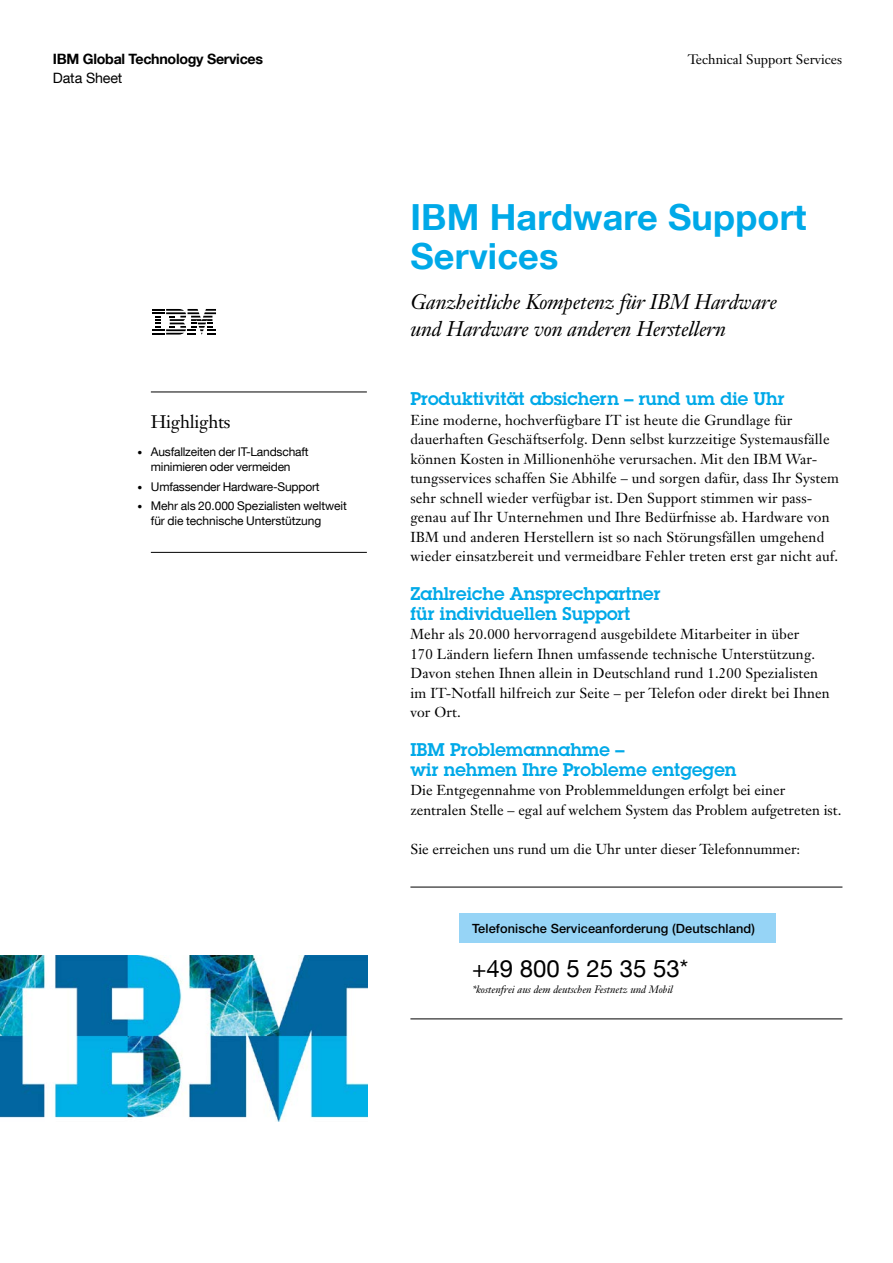
<style>
.page{position:relative;width:893px;height:1263px;background:#fff}
.page>*{position:absolute;margin:0;border:0;box-sizing:border-box;transform-origin:0 0}
.t1{font:700 36px/39px "Helvetica Neue LT Com";letter-spacing:.005em;color:#00a9e8}
.t2{font:24px "Helvetica Neue LT Com";color:#000}
.t3{font:italic 21px/27px "Janson Text LT Std";letter-spacing:-.01em;color:#000}
.t4{font:600 18px/19.5px "Lubalin Graph Std";color:#00a9e8}
.t5{font:18px "Janson Text LT Std";letter-spacing:-.015em;color:#000}
.t6{font:14.25px/19.5px "Janson Text LT Std";letter-spacing:.01em;color:#000}
.t7{font:700 14.25px "Helvetica Neue LT Com";letter-spacing:-.02em;color:#000}
.t8{font:14.25px "Helvetica Neue LT Com";letter-spacing:-.01em;color:#000}
.t9{font:13.5px "Janson Text LT Std";color:#000}
.t10{font:500 12.75px "Helvetica Neue LT Std";letter-spacing:.01em;color:#000}
.t11{font:12px/15px "Helvetica Neue LT Com";letter-spacing:-.015em;color:#000;text-align:center}
.t12{font:italic 10.5px "Janson Text LT Std";color:#000}
.s1{font-size:9.75px}
</style>
<div class="page">
<img style="left:0;top:956px;width:367px;height:166px">
<hr style="left:151px;top:392px;width:216px;height:1px;background:#000">
<hr style="left:151px;top:552px;width:216px;height:1px;background:#000">
<svg style="left:152px;top:309px;width:64px;height:26px"></svg>
<div style="left:459px;top:913px;width:316px;height:30px;background:#96d4f6"></div>
<hr style="left:410px;top:887px;width:432px;height:1px;background:#000">
<hr style="left:410px;top:1018px;width:432px;height:1px;background:#000">
<p class="t7" style="left:53px;top:50px;width:212px">IBM Global Technology Services</p>
<p class="t9" style="left:688px;top:51px;width:156px">Technical Support Services</p>
<p class="t8" style="left:53px;top:69px;width:71px">Data Sheet</p>
<p class="t5" style="left:151px;top:410px;width:81px">Highlights</p>
<p class="t11" style="left:137px;top:444px;width:173px"><span class="s1">•</span> Ausfallzeiten der IT-Landschaft minimieren oder vermeiden</p>
<p class="t11" style="left:137px;top:479px;width:184px"><span class="s1">•</span> Umfassender Hardware-Support</p>
<p class="t11" style="left:151px;top:498px;width:198px;text-align:left;text-indent:-14px"><span class="s1">•</span> Mehr als 20.000 Spezialisten weltweit für die technische Unterstützung</p>
<h1 class="t1" style="left:410px;top:196px;width:398px">IBM Hardware Support<br>Services</h1>
<h3 class="t3" style="left:410px;top:288px;width:368px">Ganzheitliche Kompetenz für IBM Hardware und Hardware von anderen Herstellern</h3>
<p class="t4" style="left:410px;top:389px;width:376px">Produktivität absichern – rund um die Uhr</p>
<p class="t6" style="left:410px;top:410px;width:430px">Eine moderne, hochverfügbare IT ist heute die Grundlage für dauerhaften Geschäftserfolg. Denn selbst kurzzeitige Systemausfälle können Kosten in Millionenhöhe verursachen. Mit den IBM War&shy;tungsservices schaffen Sie Abhilfe – und sorgen dafür, dass Ihr System sehr schnell wieder verfügbar ist. Den Support stimmen wir pass&shy;genau auf Ihr Unternehmen und Ihre Bedürfnisse ab. Hardware von IBM und anderen Herstellern ist so nach Störungsfällen umgehend wieder einsatzbereit und vermeidbare Fehler treten erst gar nicht auf.</p>
<p class="t4" style="left:410px;top:584px;width:252px">Zahlreiche Ansprechpartner für individuellen Support</p>
<p class="t6" style="left:410px;top:624px;width:421px">Mehr als 20.000 hervorragend ausgebildete Mitarbeiter in über<br>170 Ländern liefern Ihnen umfassende technische Unterstützung.<br>Davon stehen Ihnen allein in Deutschland rund 1.200 Spezialisten im IT-Notfall hilfreich zur Seite – per Telefon oder direkt bei Ihnen vor Ort.</p>
<p class="t4" style="left:410px;top:740px;width:328px">IBM Problemannahme –<br>wir nehmen Ihre Probleme entgegen</p>
<p class="t6" style="left:410px;top:780px;width:432px">Die Entgegennahme von Problemmeldungen erfolgt bei einer zentralen Stelle – egal auf welchem System das Problem aufgetreten ist.</p>
<p class="t6" style="left:410px;top:839px;width:391px">Sie erreichen uns rund um die Uhr unter dieser Telefonnummer:</p>
<p class="t10" style="left:472px;top:920px;width:284px">Telefonische Serviceanforderung (Deutschland)</p>
<h2 class="t2" style="left:472px;top:953px;width:218px">+49 800 5 25 35 53*</h2>
<p class="t12" style="left:472px;top:983px;width:202px">*kostenfrei aus dem deutschen Festnetz und Mobil</p>
</div>
